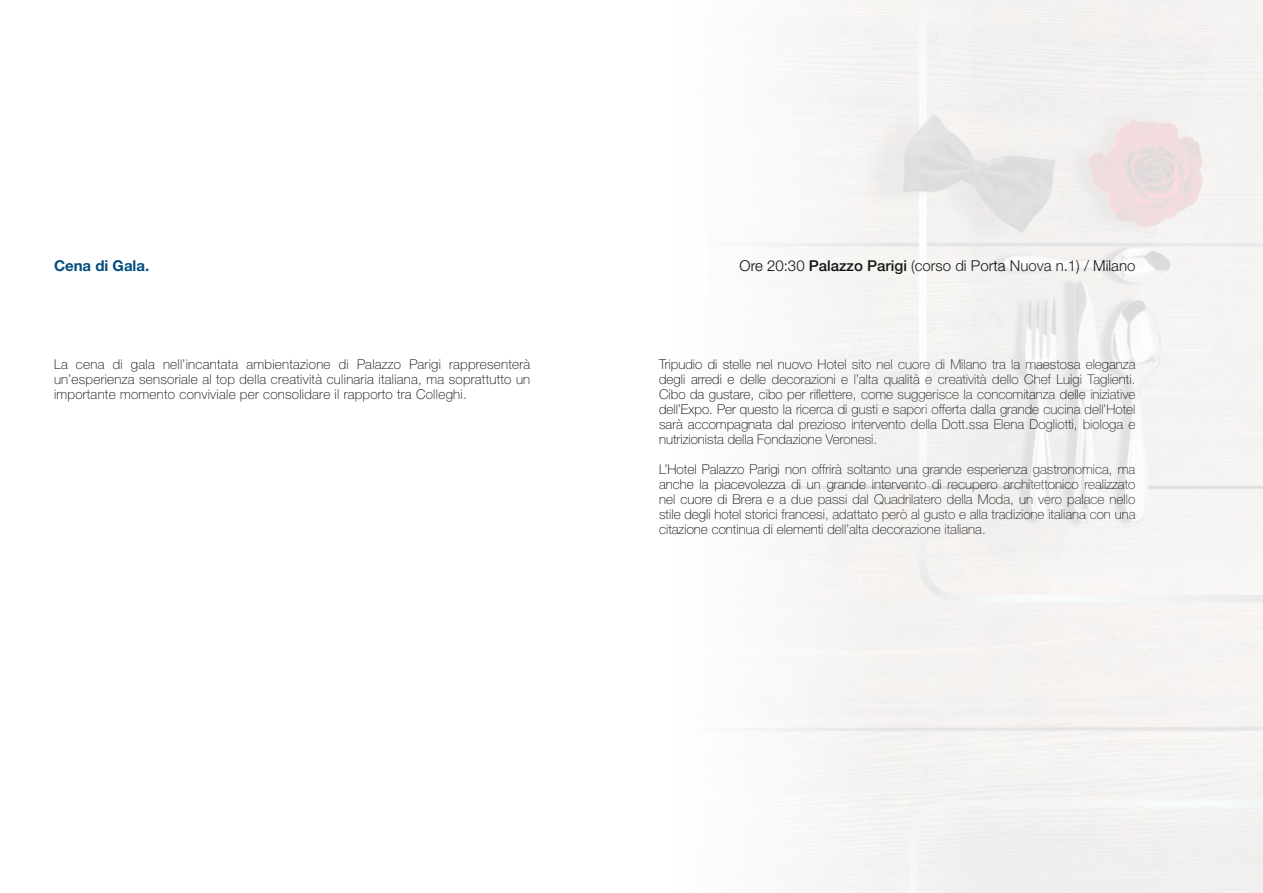
<style>
.page{position:relative;width:1263px;height:893px;background:#fff}
.page>*{position:absolute;margin:0;border:0;box-sizing:border-box;transform-origin:0 0}
.t1{font:300 15px "Helvetica Neue";color:#000}
.t2{font:700 15px "Helvetica Neue";color:#004d7d}
.t3{font:100 13.5px/15px "Helvetica Neue";color:#000;text-align:justify}
.s1{font-weight:500}
</style>
<div class="page">
<p class="t2" style="left:54px;top:256px;width:97px">Cena di Gala.</p>
<p class="t3" style="left:54px;top:357px;width:478px">La cena di gala nell’incantata ambientazione di Palazzo Parigi rappresenterà un’esperienza sensoriale al top della creatività culinaria italiana, ma soprattutto un importante momento conviviale per consolidare il rapporto tra Colleghi.</p>
<p class="t1" style="left:740px;top:257px;width:397px">Ore 20:30 <span class="s1">Palazzo Parigi</span> (corso di Porta Nuova n.1) / Milano</p>
<p class="t3" style="left:659px;top:357px;width:478px">Tripudio di stelle nel nuovo Hotel sito nel cuore di Milano tra la maestosa eleganza degli arredi e delle decorazioni e l’alta qualità e creatività dello Chef Luigi Taglienti.<br>Cibo da gustare, cibo per riflettere, come suggerisce la concomitanza delle iniziative dell’Expo. Per questo la ricerca di gusti e sapori offerta dalla grande cucina dell’Hotel sarà accompagnata dal prezioso intervento della Dott.ssa Elena Dogliotti, biologa e nutrizionista della Fondazione Veronesi.</p>
<p class="t3" style="left:659px;top:462px;width:478px">L’Hotel Palazzo Parigi non offrirà soltanto una grande esperienza gastronomica, ma anche la piacevolezza di un grande intervento di recupero architettonico realizzato nel cuore di Brera e a due passi dal Quadrilatero della Moda, un vero palace nello stile degli hotel storici francesi, adattato però al gusto e alla tradizione italiana con una citazione continua di elementi dell’alta decorazione italiana.</p>
</div>
